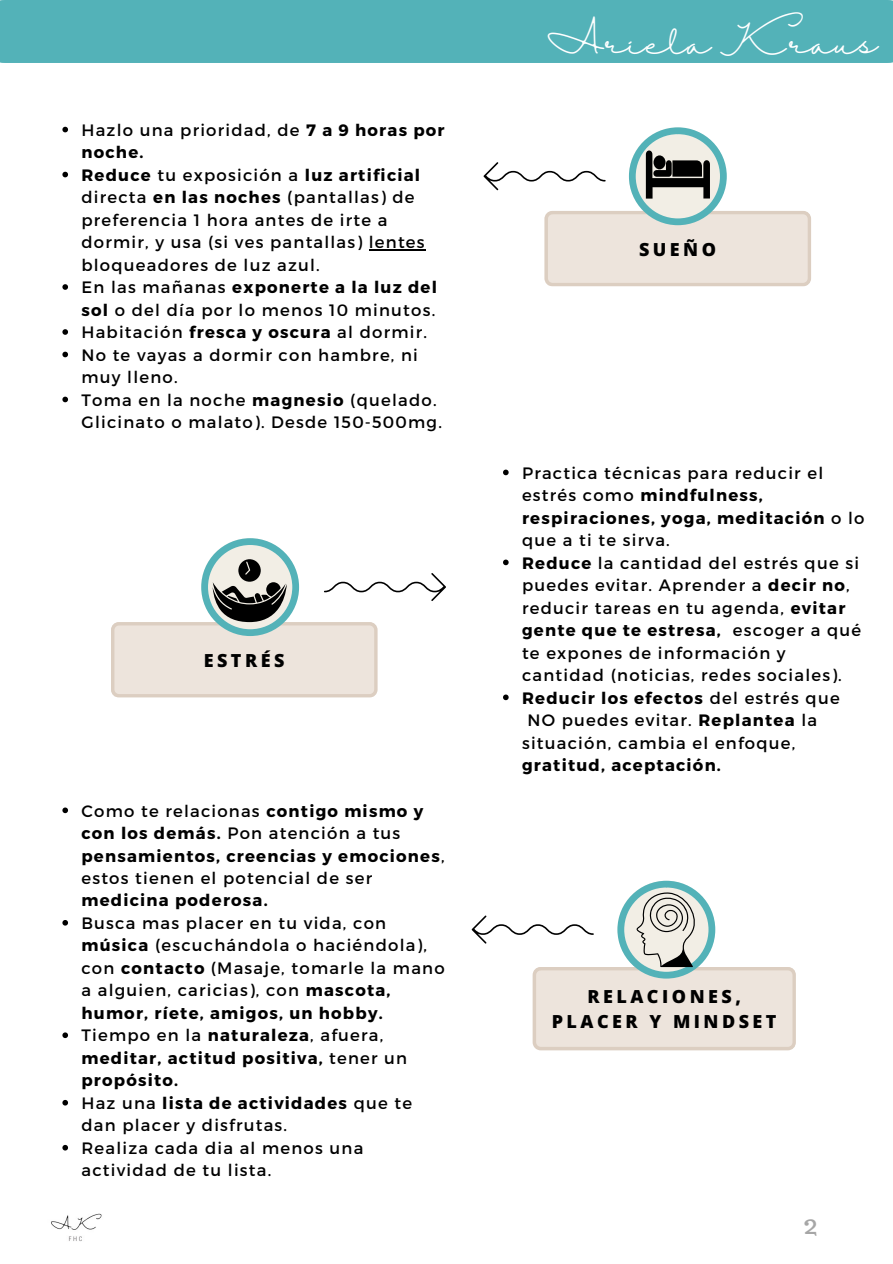
<style>
.page{position:relative;width:893px;height:1264px;background:#fff}
.page>*{position:absolute;margin:0;border:0;box-sizing:border-box;transform-origin:0 0}
.t1{font:28.5px "Halimun";color:#fff}
.t2{font:27px "Trocchi";color:#a6a6a6}
.t3{font:800 18px/24.8px "Open Sans";letter-spacing:.195em;color:#000;text-align:center}
.t4{font:16.5px/22.5px "Montserrat";letter-spacing:.075em;color:#000}
.t5{font:700 16.5px "Montserrat";letter-spacing:.075em;color:#000}
.s1{font-weight:700}
.s2{font-weight:400}
</style>
<div class="page">
<svg style="left:471px;top:880px;width:324px;height:170px"></svg>
<svg style="left:111px;top:538px;width:335px;height:159px"></svg>
<img style="left:51px;top:1213px;width:51px;height:28px">
<svg style="left:62px;top:127px;width:6px;height:5px"></svg>
<svg style="left:62px;top:172px;width:6px;height:5px"></svg>
<hr style="left:369px;top:249px;width:57px;height:1px;background:#000">
<svg style="left:62px;top:284px;width:6px;height:6px"></svg>
<svg style="left:62px;top:329px;width:6px;height:6px"></svg>
<svg style="left:62px;top:352px;width:6px;height:5px"></svg>
<svg style="left:62px;top:396px;width:6px;height:6px"></svg>
<svg style="left:483px;top:127px;width:328px;height:159px"></svg>
<div style="left:0;top:0;width:892px;height:63px;background:#53b2b8"></div>
<svg style="left:503px;top:469px;width:5px;height:6px"></svg>
<svg style="left:503px;top:559px;width:5px;height:6px"></svg>
<svg style="left:503px;top:694px;width:5px;height:6px"></svg>
<svg style="left:62px;top:807px;width:6px;height:6px"></svg>
<svg style="left:62px;top:920px;width:6px;height:5px"></svg>
<svg style="left:62px;top:1032px;width:6px;height:6px"></svg>
<svg style="left:62px;top:1099px;width:6px;height:6px"></svg>
<svg style="left:62px;top:1144px;width:6px;height:6px"></svg>
<p class="t4" style="left:81px;top:118px;width:365px">Hazlo una prioridad, de <span class="s1">7 a 9 horas por noche.<br>Reduce</span> tu exposición a <span class="s1">luz artificial </span>directa <span class="s1">en las noches</span> (pantallas) de preferencia 1 hora antes de irte a dormir, y usa (si ves pantallas) lentes bloqueadores de luz azul.<br>En las mañanas <span class="s1">exponerte a la luz del sol</span> o del día por lo menos 10 minutos.<br>Habitación <span class="s1">fresca y oscura</span> al dormir.<br>No te vayas a dormir con hambre, ni muy lleno.<br>Toma en la noche <span class="s1">magnesio</span> (quelado.<br>Glicinato o malato). Desde 150-500mg.</p>
<p class="t3" style="left:204px;top:647px;width:82px">ESTRÉS</p>
<p class="t4" style="left:81px;top:798px;width:364px">Como te relacionas <span class="s1">contigo mismo y con los demás.</span> Pon atención a tus <span class="s1">pensamientos, creencias y emociones</span>, estos tienen el potencial de ser</p>
<p class="t5" style="left:81px;top:889px;width:188px">medicina poderosa.</p>
<p class="t4" style="left:81px;top:911px;width:364px">Busca mas placer en tu vida, con <span class="s1">música</span> (escuchándola o haciéndola), con <span class="s1">contacto</span> (Masaje, tomarle la mano a alguien, caricias), con <span class="s1">mascota, humor, ríete, amigos, un hobby.<br></span>Tiempo en la <span class="s1">naturaleza</span>, afuera, <span class="s1">meditar, actitud positiva,</span> tener un <span class="s1">propósito.<br></span>Haz una <span class="s1">lista de actividades</span> que te dan placer y disfrutas.<br>Realiza cada dia al menos una actividad de tu lista.</p>
<h1 class="t1" style="left:546px;top:28px;width:333px">Ariela Kraus</h1>
<p class="t3" style="left:639px;top:236px;width:79px">SUEÑO</p>
<p class="t4" style="left:522px;top:460px;width:303px">Practica técnicas para reducir el</p>
<p class="t5" style="left:522px;top:484px;width:242px"><span class="s2">estrés como</span> mindfulness,</p>
<p class="t5" style="left:522px;top:507px;width:344px">respiraciones, yoga, meditación <span class="s2">o lo</span></p>
<p class="t4" style="left:522px;top:528px;width:149px">que a ti te sirva.</p>
<p class="t4" style="left:522px;top:550px;width:338px"><span class="s1">Reduce</span> la cantidad del estrés que si</p>
<p class="t4" style="left:522px;top:573px;width:329px">puedes evitar. Aprender a <span class="s1">decir no</span>,</p>
<p class="t4" style="left:522px;top:595px;width:325px">reducir tareas en tu agenda, <span class="s1">evitar</span></p>
<p class="t5" style="left:522px;top:619px;width:340px">gente que te estresa, <span class="s2">escoger a qué</span></p>
<p class="t4" style="left:522px;top:640px;width:265px">te expones de información y</p>
<p class="t4" style="left:522px;top:663px;width:321px">cantidad (noticias, redes sociales).</p>
<p class="t5" style="left:522px;top:687px;width:319px">Reducir los efectos <span class="s2">del estrés que</span></p>
<p class="t4" style="left:527px;top:708px;width:291px">NO puedes evitar. <span class="s1">Replantea</span> la</p>
<p class="t4" style="left:522px;top:730px;width:275px">situación, cambia el enfoque,</p>
<p class="t5" style="left:522px;top:754px;width:200px">gratitud, aceptación.</p>
<p class="t3" style="left:551px;top:983px;width:226px">RELACIONES,<br>PLACER Y MINDSET</p>
<h2 class="t2" style="left:803px;top:1206px;width:15px">2</h2>
</div>
